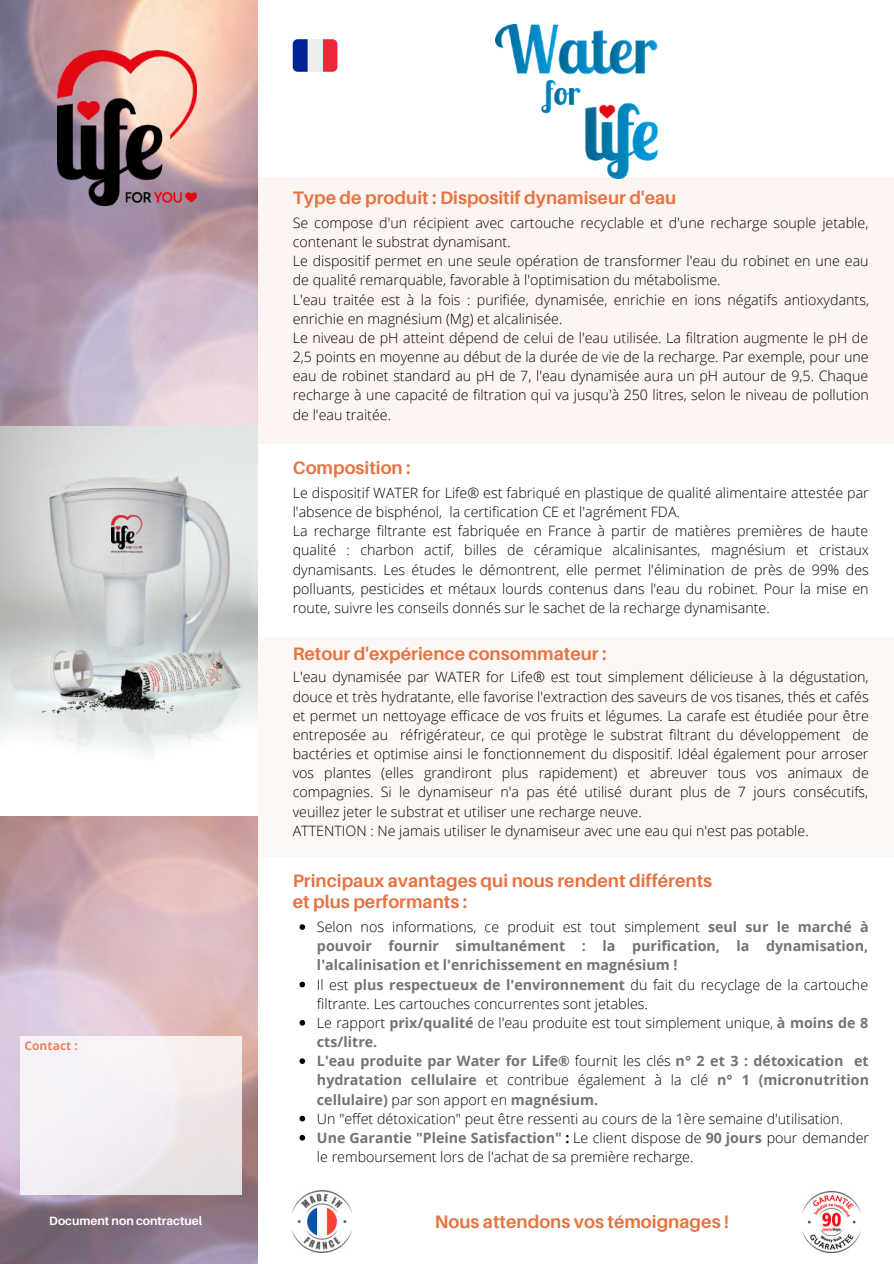
<style>
.page{position:relative;width:894px;height:1264px;background:#fff}
.page>*{position:absolute;margin:0;border:0;box-sizing:border-box;transform-origin:0 0}
.t1{font:700 18px/21.1px "Aileron";color:#e67442}
.t2{font:300 14.25px/19.2px "Open Sans";color:#000}
.t3{font:700 12px "Aileron";color:#fdfdfd}
.t4{font:700 12px "Open Sans";color:#e67442}
.s1{font-weight:700;color:#737373}
.s2{font-weight:700}
</style>
<div class="page">
<img style="left:0;top:0;width:257px;height:1263px">
<div style="left:256px;top:637px;width:637px;height:219px;background:#fdf8f6"></div>
<div style="left:257px;top:176px;width:636px;height:267px;background:#fdf5f2"></div>
<svg style="left:299px;top:924px;width:6px;height:5px"></svg>
<svg style="left:299px;top:981px;width:6px;height:6px"></svg>
<svg style="left:299px;top:1020px;width:6px;height:5px"></svg>
<svg style="left:299px;top:1058px;width:6px;height:5px"></svg>
<svg style="left:299px;top:1115px;width:6px;height:6px"></svg>
<svg style="left:299px;top:1134px;width:6px;height:6px"></svg>
<img style="left:0;top:426px;width:257px;height:389px">
<div style="left:21px;top:1036px;width:221px;height:158px;background:linear-gradient(to right,#f6f3fa,#eee5e5)"></div>
<img style="left:495px;top:25px;width:162px;height:153px">
<img style="left:57px;top:51px;width:139px;height:154px">
<img style="left:111px;top:515px;width:32px;height:37px">
<img style="left:802px;top:1191px;width:58px;height:60px">
<img style="left:292px;top:1190px;width:59px;height:62px">
<svg style="left:322px;top:39px;width:15px;height:33px"></svg>
<svg style="left:292px;top:39px;width:15px;height:33px"></svg>
<div style="left:307px;top:39px;width:15px;height:33px;background:#eee"></div>
<p class="t1" style="left:292px;top:187px;width:385px">Type de produit : Dispositif dynamiseur d'eau</p>
<p class="t2" style="left:292px;top:213px;width:577px">Se compose d'un récipient avec cartouche recyclable et d'une recharge souple jetable, contenant le substrat dynamisant.<br>Le dispositif permet en une seule opération de transformer l'eau du robinet en une eau de qualité remarquable, favorable à l'optimisation du métabolisme.<br>L'eau traitée est à la fois : purifiée, dynamisée, enrichie en ions négatifs antioxydants, enrichie en magnésium (Mg) et alcalinisée.<br>Le niveau de pH atteint dépend de celui de l'eau utilisée. La filtration augmente le pH de 2,5 points en moyenne au début de la durée de vie de la recharge. Par exemple, pour une eau de robinet standard au pH de 7, l'eau dynamisée aura un pH autour de 9,5. Chaque recharge à une capacité de filtration qui va jusqu'à 250 litres, selon le niveau de pollution de l'eau traitée.</p>
<p class="t1" style="left:292px;top:457px;width:119px">Composition :</p>
<p class="t2" style="left:292px;top:483px;width:577px">Le dispositif WATER for Life® est fabriqué en plastique de qualité alimentaire attestée par l'absence de bisphénol, la certification CE et l'agrément FDA.<br>La recharge filtrante est fabriquée en France à partir de matières premières de haute qualité : charbon actif, billes de céramique alcalinisantes, magnésium et cristaux dynamisants. Les études le démontrent, elle permet l'élimination de près de 99% des polluants, pesticides et métaux lourds contenus dans l'eau du robinet. Pour la mise en route, suivre les conseils donnés sur le sachet de la recharge dynamisante.</p>
<p class="t1" style="left:292px;top:642px;width:315px">Retour d'expérience consommateur :</p>
<p class="t2" style="left:292px;top:667px;width:577px">L'eau dynamisée par WATER for Life® est tout simplement délicieuse à la dégustation, douce et très hydratante, elle favorise l'extraction des saveurs de vos tisanes, thés et cafés et permet un nettoyage efficace de vos fruits et légumes. La carafe est étudiée pour être entreposée au réfrigérateur, ce qui protège le substrat filtrant du développement de bactéries et optimise ainsi le fonctionnement du dispositif. Idéal également pour arroser vos plantes (elles grandiront plus rapidement) et abreuver tous vos animaux de compagnies. Si le dynamiseur n'a pas été utilisé durant plus de 7 jours consécutifs, veuillez jeter le substrat et utiliser une recharge neuve.<br>ATTENTION : Ne jamais utiliser le dynamiseur avec une eau qui n'est pas potable.</p>
<p class="t4" style="left:25px;top:1037px;width:55px">Contact :</p>
<p class="t1" style="left:292px;top:869px;width:421px">Principaux avantages qui nous rendent différents et plus performants :</p>
<p class="t2" style="left:317px;top:917px;width:553px">Selon nos informations, ce produit est tout simplement <span class="s1">seul sur le marché à pouvoir fournir simultanément : la purification, la dynamisation, l'alcalinisation et l'enrichissement en magnésium !<br></span>Il est <span class="s1">plus respectueux de l'environnement</span> du fait du recyclage de la cartouche filtrante. Les cartouches concurrentes sont jetables.<br>Le rapport <span class="s1">prix/qualité</span> de l'eau produite est tout simplement unique, <span class="s1">à moins de 8 cts/litre.<br>L'eau produite par Water for Life®</span> fournit les clés <span class="s1">n° 2 et 3 : détoxication et hydratation cellulaire</span> et contribue également à la clé <span class="s1">n° 1 (micronutrition cellulaire)</span> par son apport en <span class="s1">magnésium.<br></span>Un "effet détoxication" peut être ressenti au cours de la 1ère semaine d'utilisation.<br><span class="s1">Une Garantie "Pleine Satisfaction"</span> <span class="s2">:</span> Le client dispose de <span class="s1">90 jours</span> pour demander le remboursement lors de l'achat de sa première recharge.</p>
<p class="t3" style="left:49px;top:1213px;width:154px">Document non contractuel</p>
<p class="t1" style="left:434px;top:1210px;width:295px">Nous attendons vos témoignages !</p>
</div>
